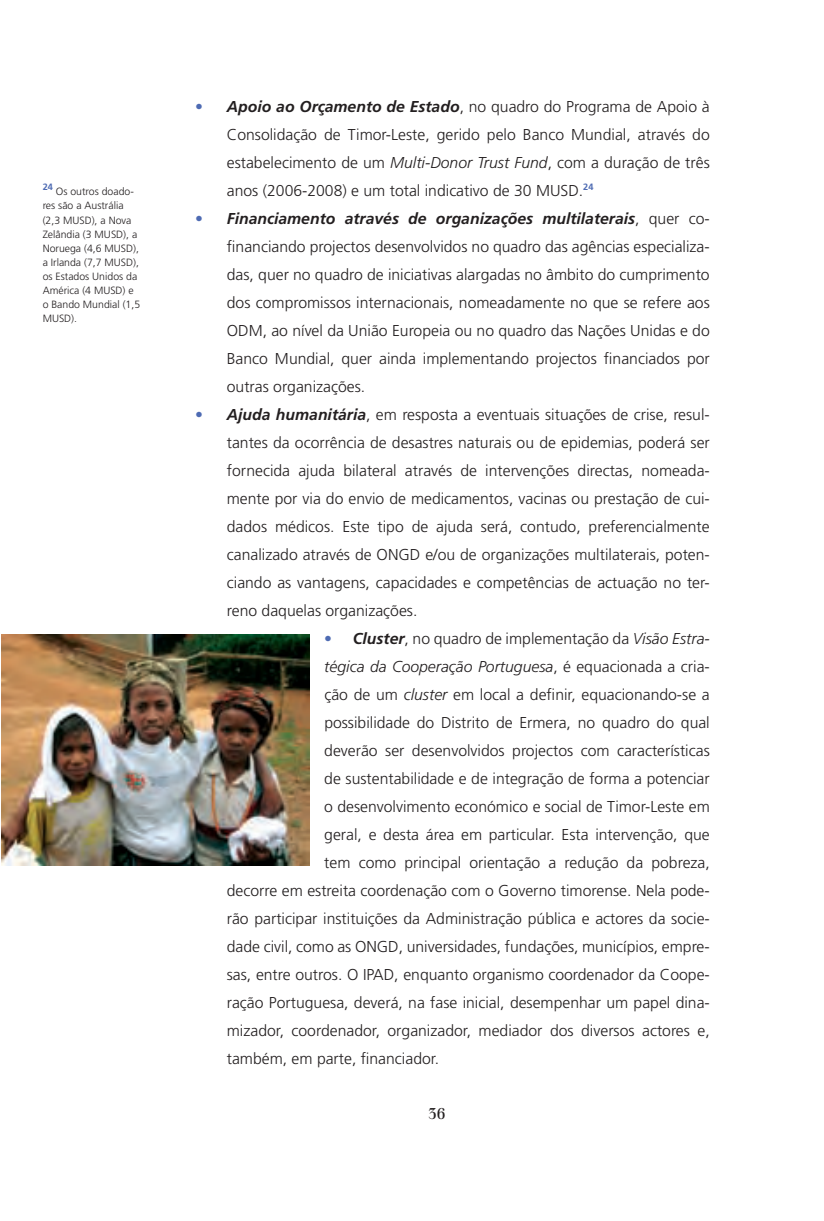
<style>
.page{position:relative;width:824px;height:1221px;background:#fff}
.page>*{position:absolute;margin:0;border:0;box-sizing:border-box;transform-origin:0 0}
.t1{font:300 15.75px/28px "Frutiger";color:#231f20;text-align:justify}
.t2{font:italic 300 15.75px "Frutiger";color:#231f20}
.t3{font:15.75px "Walbaum";color:#231f20}
.t4{font:300 10.5px/14px "Frutiger";color:#231f20}
.t5{font:700 9.1px "Frutiger";color:#4e6bb3}
.s1{color:#4e6bb3}
.s2{font-weight:700;font-style:italic}
.s3{font-style:italic}
.s4{font-style:normal}
</style>
<div class="page">
<img style="left:1px;top:634px;width:308px;height:231px">
<p class="t5" style="left:43px;top:182px;width:12px">24</p>
<p class="t4" style="left:43px;top:185px;width:99px;text-indent:13px">Os outros doado&shy;res são a Austrália (2,3 MUSD), a Nova<br>Zelândia (3 MUSD), a<br>Noruega (4,6 MUSD), a Irlanda (7,7 MUSD), os Estados Unidos da<br>América (4 MUSD) e o Bando Mundial (1,5<br>MUSD).</p>
<p class="t1" style="left:227px;top:92px;width:484px;text-indent:-32px"><span class="s1">•</span> <span class="s2">Apoio ao Orçamento de Estado</span>, no quadro do Programa de Apoio à Consolidação de Timor-Leste, gerido pelo Banco Mundial, através do estabelecimento de um <span class="s3">Multi-Donor Trust Fund</span>, com a duração de três anos (2006-2008) e um total indicativo de 30 MUSD.<sup>24</sup></p>
<p class="t1" style="left:227px;top:204px;width:484px;text-indent:-31px"><span class="s1">•</span> <span class="s2">Financiamento através de organizações multilaterais</span>, quer co&shy;financiando projectos desenvolvidos no quadro das agências especializa&shy;das, quer no quadro de iniciativas alargadas no âmbito do cumprimento dos compromissos internacionais, nomeadamente no que se refere aos ODM, ao nível da União Europeia ou no quadro das Nações Unidas e do Banco Mundial, quer ainda implementando projectos financiados por outras organizações.</p>
<p class="t1" style="left:227px;top:400px;width:484px;text-indent:-32px"><span class="s1">•</span> <span class="s2">Ajuda humanitária</span>, em resposta a eventuais situações de crise, resul&shy;tantes da ocorrência de desastres naturais ou de epidemias, poderá ser fornecida ajuda bilateral através de intervenções directas, nomeada&shy;mente por via do envio de medicamentos, vacinas ou prestação de cui&shy;dados médicos. Este tipo de ajuda será, contudo, preferencialmente canalizado através de ONGD e/ou de organizações multilaterais, poten&shy;ciando as vantagens, capacidades e competências de actuação no ter&shy;reno daquelas organizações.</p>
<p class="t1" style="left:324px;top:624px;width:387px"><span class="s1">•</span> <span class="s2">Cluster</span>, no quadro de implementação da <span class="s3">Visão Estra-</span></p>
<p class="t2" style="left:324px;top:657px;width:387px">tégica da Cooperação Portuguesa<span class="s4">, é equacionada a cria-</span></p>
<p class="t1" style="left:324px;top:680px;width:387px">ção de um <span class="s3">cluster</span> em local a definir, equacionando-se a</p>
<p class="t1" style="left:324px;top:708px;width:387px">possibilidade do Distrito de Ermera, no quadro do qual</p>
<p class="t1" style="left:324px;top:736px;width:387px">deverão ser desenvolvidos projectos com características</p>
<p class="t1" style="left:324px;top:764px;width:387px">de sustentabilidade e de integração de forma a potenciar</p>
<p class="t1" style="left:324px;top:792px;width:387px">o desenvolvimento económico e social de Timor-Leste em</p>
<p class="t1" style="left:324px;top:820px;width:387px">geral, e desta área em particular. Esta intervenção, que</p>
<p class="t1" style="left:324px;top:848px;width:387px">tem como principal orientação a redução da pobreza,</p>
<p class="t1" style="left:227px;top:876px;width:484px">decorre em estreita coordenação com o Governo timorense. Nela pode-</p>
<p class="t1" style="left:227px;top:904px;width:484px">rão participar instituições da Administração pública e actores da socie-</p>
<p class="t1" style="left:227px;top:932px;width:484px">dade civil, como as ONGD, universidades, fundações, municípios, empre-</p>
<p class="t1" style="left:227px;top:960px;width:484px">sas, entre outros. O IPAD, enquanto organismo coordenador da Coope-</p>
<p class="t1" style="left:227px;top:988px;width:484px">ração Portuguesa, deverá, na fase inicial, desempenhar um papel dina-</p>
<p class="t1" style="left:227px;top:1016px;width:484px">mizador, coordenador, organizador, mediador dos diversos actores e,</p>
<p class="t1" style="left:227px;top:1044px;width:214px">também, em parte, financiador.</p>
<p class="t3" style="left:428px;top:1104px;width:19px">36</p>
</div>
